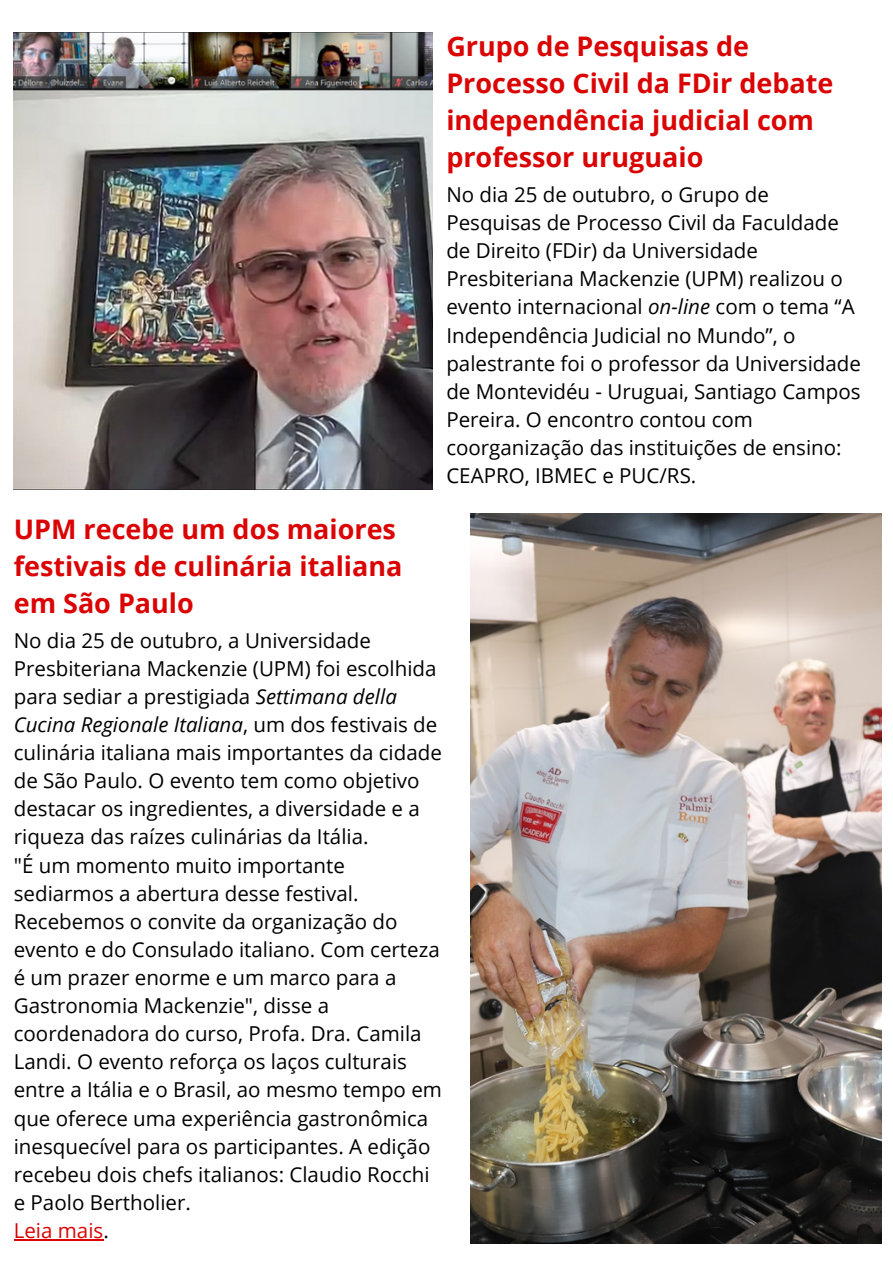
<style>
.page{position:relative;width:893px;height:1264px;background:#fff}
.page>*{position:absolute;margin:0;border:0;box-sizing:border-box;transform-origin:0 0}
.t1{font:700 27px/37px "Open Sans";color:#db0404}
.t2{font:20.55px/28px "Open Sans";color:#000}
.t3{font:20.55px "Open Sans";color:#db0404}
.s1{font-style:italic}
.s2{color:#000}
</style>
<div class="page">
<img style="left:14px;top:32px;width:418px;height:458px">
<img style="left:470px;top:514px;width:411px;height:729px">
<hr style="left:14px;top:1239px;width:89px;height:1px;background:#db0404">
<p class="t1" style="left:446px;top:27px;width:388px">Grupo de Pesquisas de<br>Processo Civil da FDir debate independência judicial com professor uruguaio</p>
<p class="t2" style="left:446px;top:180px;width:416px">No dia 25 de outubro, o Grupo de Pesquisas de Processo Civil da Faculdade de Direito (FDir) da Universidade Presbiteriana Mackenzie (UPM) realizou o evento internacional <span class="s1">on-line</span> com o tema “A Independência Judicial no Mundo”, o palestrante foi o professor da Universidade de Montevidéu - Uruguai, Santiago Campos Pereira. O encontro contou com coorganização das instituições de ensino:<br>CEAPRO, IBMEC e PUC/RS.</p>
<p class="t1" style="left:14px;top:510px;width:390px">UPM recebe um dos maiores festivais de culinária italiana em São Paulo</p>
<p class="t2" style="left:14px;top:625px;width:429px">No dia 25 de outubro, a Universidade Presbiteriana Mackenzie (UPM) foi escolhida para sediar a prestigiada <span class="s1">Settimana della Cucina Regionale Italiana</span>, um dos festivais de culinária italiana mais importantes da cidade de São Paulo. O evento tem como objetivo destacar os ingredientes, a diversidade e a riqueza das raízes culinárias da Itália.</p>
<p class="t2" style="left:14px;top:850px;width:429px">"É um momento muito importante sediarmos a abertura desse festival.<br>Recebemos o convite da organização do evento e do Consulado italiano. Com certeza é um prazer enorme e um marco para a Gastronomia Mackenzie", disse a coordenadora do curso, Profa. Dra. Camila Landi. O evento reforça os laços culturais entre a Itália e o Brasil, ao mesmo tempo em que oferece uma experiência gastronômica inesquecível para os participantes. A edição recebeu dois chefs italianos: Claudio Rocchi e Paolo Bertholier.</p>
<p class="t3" style="left:14px;top:1215px;width:97px">Leia mais<span class="s2">.</span></p>
</div>
